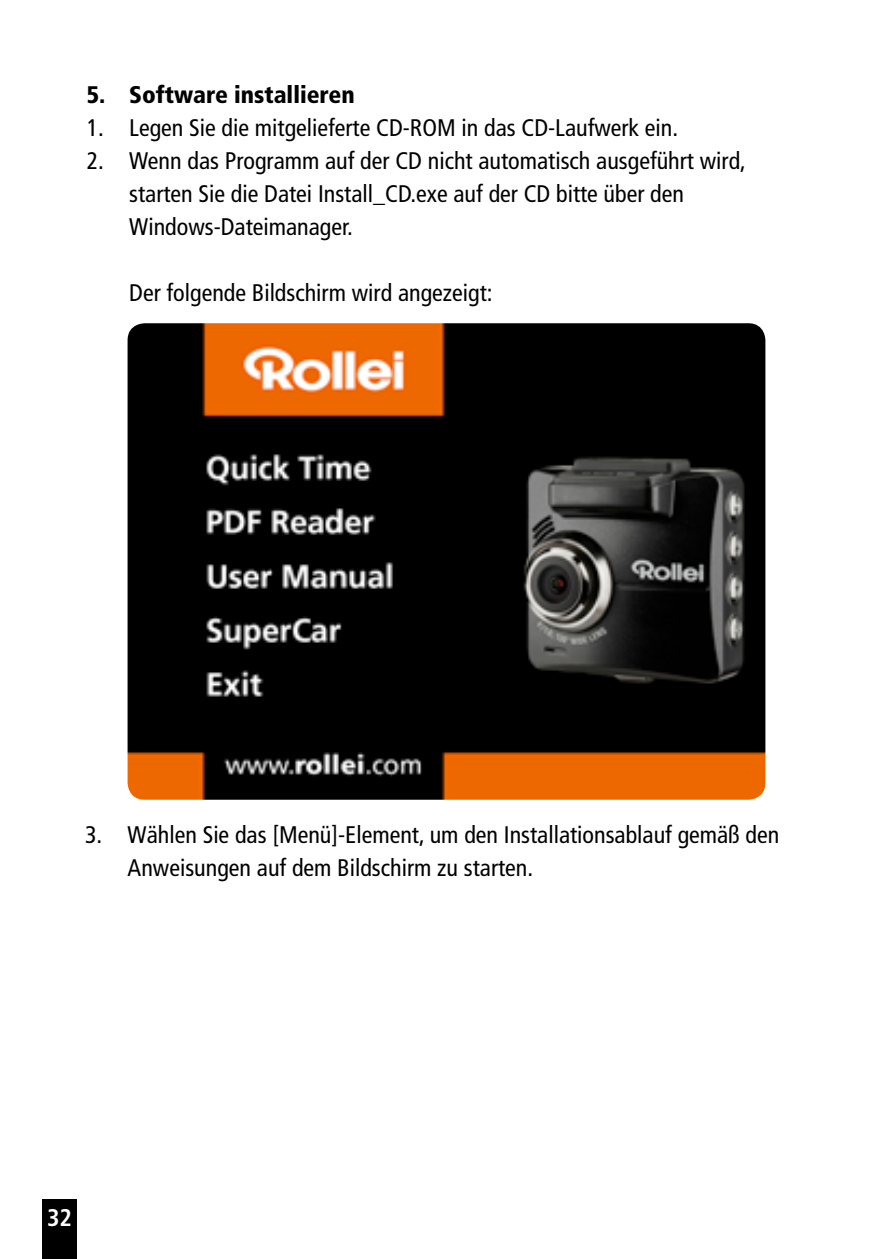
<style>
.page{position:relative;width:893px;height:1259px;background:#fff}
.page>*{position:absolute;margin:0;border:0;box-sizing:border-box;transform-origin:0 0}
.t1{font:condensed 24px/33px "Frutiger";color:#000}
.t2{font:900 condensed 24px "Frutiger";color:#000}
.t3{font:700 condensed 24px "Frutiger";color:#fff}
</style>
<div class="page">
<div style="left:43px;top:1199px;width:34px;height:60px;background:#000"></div>
<img style="left:128px;top:323px;width:637px;height:476px">
<p class="t2" style="left:87px;top:80px;width:269px">5. Software installieren</p>
<p class="t1" style="left:87px;top:111px;width:590px">1. Legen Sie die mitgelieferte CD-ROM in das CD-Laufwerk ein.</p>
<p class="t1" style="left:129px;top:144px;width:618px;text-indent:-43px">2. Wenn das Programm auf der CD nicht automatisch ausgeführt wird, starten Sie die Datei Install_CD.exe auf der CD bitte über den<br>Windows-Dateimanager.</p>
<p class="t1" style="left:129px;top:276px;width:365px">Der folgende Bildschirm wird angezeigt:</p>
<p class="t1" style="left:128px;top:818px;width:653px;text-indent:-43px">3. Wählen Sie das [Menü]-Element, um den Installationsablauf gemäß den<br>Anweisungen auf dem Bildschirm zu starten.</p>
<p class="t3" style="left:47px;top:1203px;width:26px">32</p>
</div>
